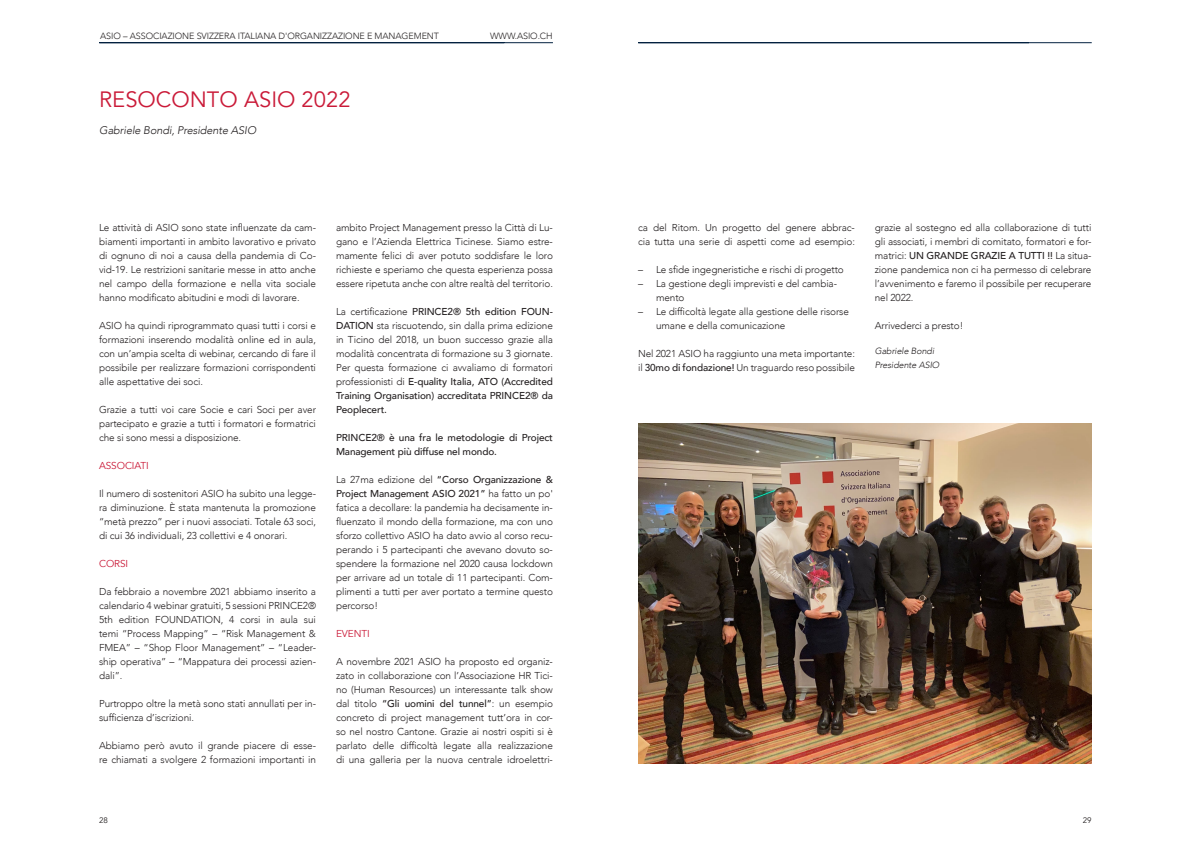
<style>
.page{position:relative;width:1191px;height:842px;background:#fff}
.page>*{position:absolute;margin:0;border:0;box-sizing:border-box;transform-origin:0 0}
.Titolo_main_rosso{font:22px "Avenir LT Std";color:#ca1a38}
.t1{font:italic 300 11px "Avenir";letter-spacing:-.01em;color:#231f20}
.Main_text{font:300 10px/14px "Avenir";letter-spacing:-.01em;color:#231f20;text-align:justify}
.Main_text-2{font:500 10px/14px "Avenir";letter-spacing:-.01em;color:#231f20}
.Titoletto_rosso{font:10px "Avenir";letter-spacing:-.01em;color:#ca1a38}
.t2{font:300 9px "Avenir";letter-spacing:-.01em;color:#231f20}
.Main_text-3{font:italic 300 9px "Avenir";letter-spacing:-.01em;color:#231f20}
.t3{font:8px "Avenir";color:#231f20}
.s1{font-weight:500}
</style>
<div class="page">
<hr style="left:99px;top:43px;width:454px;height:1px;background:#032140">
<hr style="left:638px;top:43px;width:453px;height:1px;background:#032140">
<img style="left:638px;top:423px;width:453px;height:340px">
<p class="t2" style="left:100px;top:30px;width:340px">ASIO – ASSOCIAZIONE SVIZZERA ITALIANA D'ORGANIZZAZIONE E MANAGEMENT</p>
<p class="t2" style="left:490px;top:30px;width:64px">WWW.ASIO.CH</p>
<p class="Titolo_main_rosso" style="left:99px;top:87px;width:253px">RESOCONTO ASIO 2022</p>
<p class="t1" style="left:99px;top:123px;width:158px">Gabriele Bondi, Presidente ASIO</p>
<p class="Main_text" style="left:99px;top:221px;width:218px">Le attività di ASIO sono state influenzate da cam&shy;biamenti importanti in ambito lavorativo e privato di ognuno di noi a causa della pandemia di Co&shy;vid-19. Le restrizioni sanitarie messe in atto anche nel campo della formazione e nella vita sociale hanno modificato abitudini e modi di lavorare.</p>
<p class="Main_text" style="left:99px;top:319px;width:218px">ASIO ha quindi riprogrammato quasi tutti i corsi e formazioni inserendo modalità online ed in aula, con un’ampia scelta di webinar, cercando di fare il possibile per realizzare formazioni corrispondenti alle aspettative dei soci.</p>
<p class="Main_text" style="left:99px;top:403px;width:218px">Grazie a tutti voi care Socie e cari Soci per aver partecipato e grazie a tutti i formatori e formatrici che si sono messi a disposizione.</p>
<p class="Titoletto_rosso" style="left:99px;top:460px;width:51px">ASSOCIATI</p>
<p class="Main_text" style="left:99px;top:487px;width:218px">Il numero di sostenitori ASIO ha subito una legge&shy;ra diminuzione. È stata mantenuta la promozione “metà prezzo” per i nuovi associati. Totale 63 soci, di cui 36 individuali, 23 collettivi e 4 onorari.</p>
<p class="Titoletto_rosso" style="left:99px;top:558px;width:31px">CORSI</p>
<p class="Main_text" style="left:99px;top:585px;width:218px">Da febbraio a novembre 2021 abbiamo inserito a calendario 4 webinar gratuiti, 5 sessioni PRINCE2® 5th edition FOUNDATION, 4 corsi in aula sui temi “Process Mapping” – “Risk Management &amp; FMEA” – “Shop Floor Management” – “Leader&shy;ship operativa” – “Mappatura dei processi azien&shy;dali”.</p>
<p class="Main_text" style="left:99px;top:697px;width:218px">Purtroppo oltre la metà sono stati annullati per in&shy;sufficienza d’iscrizioni.</p>
<p class="Main_text" style="left:99px;top:739px;width:218px">Abbiamo però avuto il grande piacere di esse&shy;re chiamati a svolgere 2 formazioni importanti in</p>
<p class="Main_text" style="left:336px;top:221px;width:218px">ambito Project Management presso la Città di Lu&shy;gano e l’Azienda Elettrica Ticinese. Siamo estre&shy;mamente felici di aver potuto soddisfare le loro richieste e speriamo che questa esperienza possa essere ripetuta anche con altre realtà del territorio.</p>
<p class="Main_text" style="left:336px;top:305px;width:218px">La certificazione <span class="s1">PRINCE2® 5th edition FOUN-DATION</span> sta riscuotendo, sin dalla prima edizione in Ticino del 2018, un buon successo grazie alla modalità concentrata di formazione su 3 giornate.<br>Per questa formazione ci avvaliamo di formatori professionisti di <span class="s1">E-quality Italia, ATO (Accredited Training Organisation) accreditata PRINCE2® da Peoplecert.</span></p>
<p class="Main_text-2" style="left:336px;top:430px;width:218px">PRINCE2® è una fra le metodologie di Project<br>Management più diffuse nel mondo.</p>
<p class="Main_text" style="left:336px;top:473px;width:218px">La 27ma edizione del <span class="s1">“Corso Organizzazione &amp; Project Management ASIO 2021”</span> ha fatto un po' fatica a decollare: la pandemia ha decisamente in&shy;fluenzato il mondo della formazione, ma con uno sforzo collettivo ASIO ha dato avvio al corso recu&shy;perando i 5 partecipanti che avevano dovuto so&shy;spendere la formazione nel 2020 causa lockdown per arrivare ad un totale di 11 partecipanti. Com&shy;plimenti a tutti per aver portato a termine questo percorso!</p>
<p class="Titoletto_rosso" style="left:336px;top:628px;width:35px">EVENTI</p>
<p class="Main_text" style="left:336px;top:655px;width:218px">A novembre 2021 ASIO ha proposto ed organiz&shy;zato in collaborazione con l’Associazione HR Tici&shy;no (Human Resources) un interessante talk show dal titolo <span class="s1">“Gli uomini del tunnel”</span>: un esempio concreto di project management tutt’ora in cor&shy;so nel nostro Cantone. Grazie ai nostri ospiti si è parlato delle difficoltà legate alla realizzazione di una galleria per la nuova centrale idroelettri-</p>
<p class="Main_text" style="left:638px;top:221px;width:218px">ca del Ritom. Un progetto del genere abbrac&shy;cia tutta una serie di aspetti come ad esempio:</p>
<p class="Main_text" style="left:638px;top:263px;width:207px">– Le sfide ingegneristiche e rischi di progetto</p>
<p class="Main_text" style="left:656px;top:277px;width:182px;text-indent:-18px">– La gestione degli imprevisti e del cambia&shy;mento</p>
<p class="Main_text" style="left:656px;top:305px;width:194px;text-indent:-18px">– Le difficoltà legate alla gestione delle risorse umane e della comunicazione</p>
<p class="Main_text" style="left:638px;top:347px;width:218px">Nel 2021 ASIO ha raggiunto una meta importante: il <span class="s1">30mo di fondazione!</span> Un traguardo reso possibile</p>
<p class="Main_text" style="left:874px;top:221px;width:218px">grazie al sostegno ed alla collaborazione di tutti gli associati, i membri di comitato, formatori e for&shy;matrici: <span class="s1">UN GRANDE GRAZIE A TUTTI !!</span> La situa&shy;zione pandemica non ci ha permesso di celebrare l’avvenimento e faremo il possibile per recuperare nel 2022.</p>
<p class="Main_text" style="left:874px;top:319px;width:90px">Arrivederci a presto!</p>
<p class="Main_text-3" style="left:874px;top:346px;width:61px">Gabriele Bondi</p>
<p class="Main_text-3" style="left:874px;top:360px;width:66px">Presidente ASIO</p>
<p class="t3" style="left:99px;top:816px;width:10px">28</p>
<p class="t3" style="left:1083px;top:816px;width:10px">29</p>
</div>
